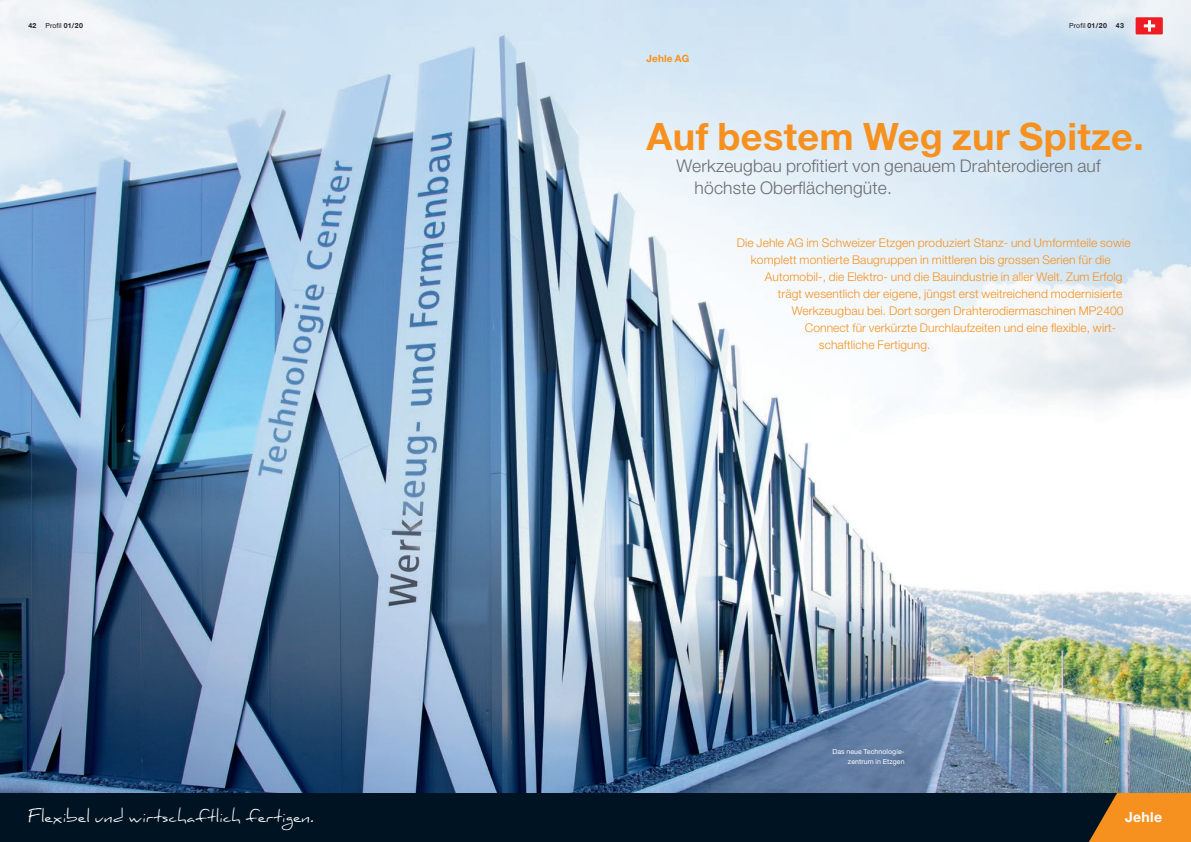
<style>
.page{position:relative;width:1191px;height:842px;background:#fff}
.page>*{position:absolute;margin:0;border:0;box-sizing:border-box;transform-origin:0 0}
.Fließtext_Black{font:700 37.8px "Helvetica Neue";letter-spacing:.01em;color:#f69120}
.EMO-Zeile{font:24px "Daniel Extended";letter-spacing:.01em;color:#fff}
.Fließtext_Black-2{font:300 17.5px/22.3px "Helvetica Neue";letter-spacing:.01em;color:#6c6d70}
.Firmenname_Footer{font:700 14px "Helvetica Neue";letter-spacing:.02em;color:#fff}
.Intro_White{font:300 12px "Helvetica Neue";letter-spacing:.01em;color:#f69120}
.Firmenname{font:700 10px "Helvetica Neue";letter-spacing:.01em;color:#f69120}
.Bildzeile_Grau{font:7px/10px "Helvetica Neue";letter-spacing:.01em;color:#fff;text-align:right}
.t1{font:7px "Helvetica Neue";letter-spacing:.02em;color:#231f20}
.t2{font:700 7px "Helvetica Neue";color:#231f20}
.s1{font-weight:700}
</style>
<div class="page">
<img style="left:0;top:0;width:1191px;height:793px">
<div style="left:0;top:793px;width:595px;height:49px;background:#001322"></div>
<div style="left:595px;top:793px;width:596px;height:49px;background:#001322"></div>
<svg style="left:1089px;top:793px;width:102px;height:49px;background:#d47f20"></svg>
<svg style="left:1135px;top:17px;width:27px;height:17px"></svg>
<p class="t2" style="left:28px;top:22px;width:10px">42</p>
<p class="t1" style="left:45px;top:22px;width:39px">Profil <span class="s1">01/20</span></p>
<p class="t1" style="left:1069px;top:22px;width:39px">Profil <span class="s1">01/20</span></p>
<p class="t2" style="left:1115px;top:22px;width:10px">43</p>
<p class="Firmenname" style="left:646px;top:52px;width:44px">Jehle AG</p>
<p class="Fließtext_Black" style="left:646px;top:113px;width:499px">Auf bestem Weg zur Spitze.</p>
<p class="Fließtext_Black-2" style="left:694px;top:154px;width:407px;text-indent:-18px">Werkzeugbau profitiert von genauem Drahterodieren auf höchste Oberflächengüte.</p>
<p class="Intro_White" style="left:736px;top:236px;width:395px">Die Jehle AG im Schweizer Etzgen produziert Stanz- und Umformteile sowie</p>
<p class="Intro_White" style="left:750px;top:253px;width:361px">komplett montierte Baugruppen in mittleren bis grossen Serien für die</p>
<p class="Intro_White" style="left:764px;top:270px;width:359px">Automobil-, die Elektro- und die Bauindustrie in aller Welt. Zum Erfolg</p>
<p class="Intro_White" style="left:777px;top:287px;width:346px">trägt wesentlich der eigene, jüngst erst weitreichend modernisierte</p>
<p class="Intro_White" style="left:791px;top:304px;width:333px">Werkzeugbau bei. Dort sorgen Drahterodiermaschinen MP2400</p>
<p class="Intro_White" style="left:804px;top:321px;width:313px">Connect für verkürzte Durchlaufzeiten und eine flexible, wirt-</p>
<p class="Intro_White" style="left:818px;top:338px;width:113px">schaftliche Fertigung.</p>
<p class="Bildzeile_Grau" style="left:832px;top:746px;width:74px">Das neue Technologie&shy;zentrum in Etzgen</p>
<p class="EMO-Zeile" style="left:28px;top:802px;width:287px">Flexibel und wirtschaftlich fertigen.</p>
<p class="Firmenname_Footer" style="left:1125px;top:808px;width:38px">Jehle</p>
</div>
